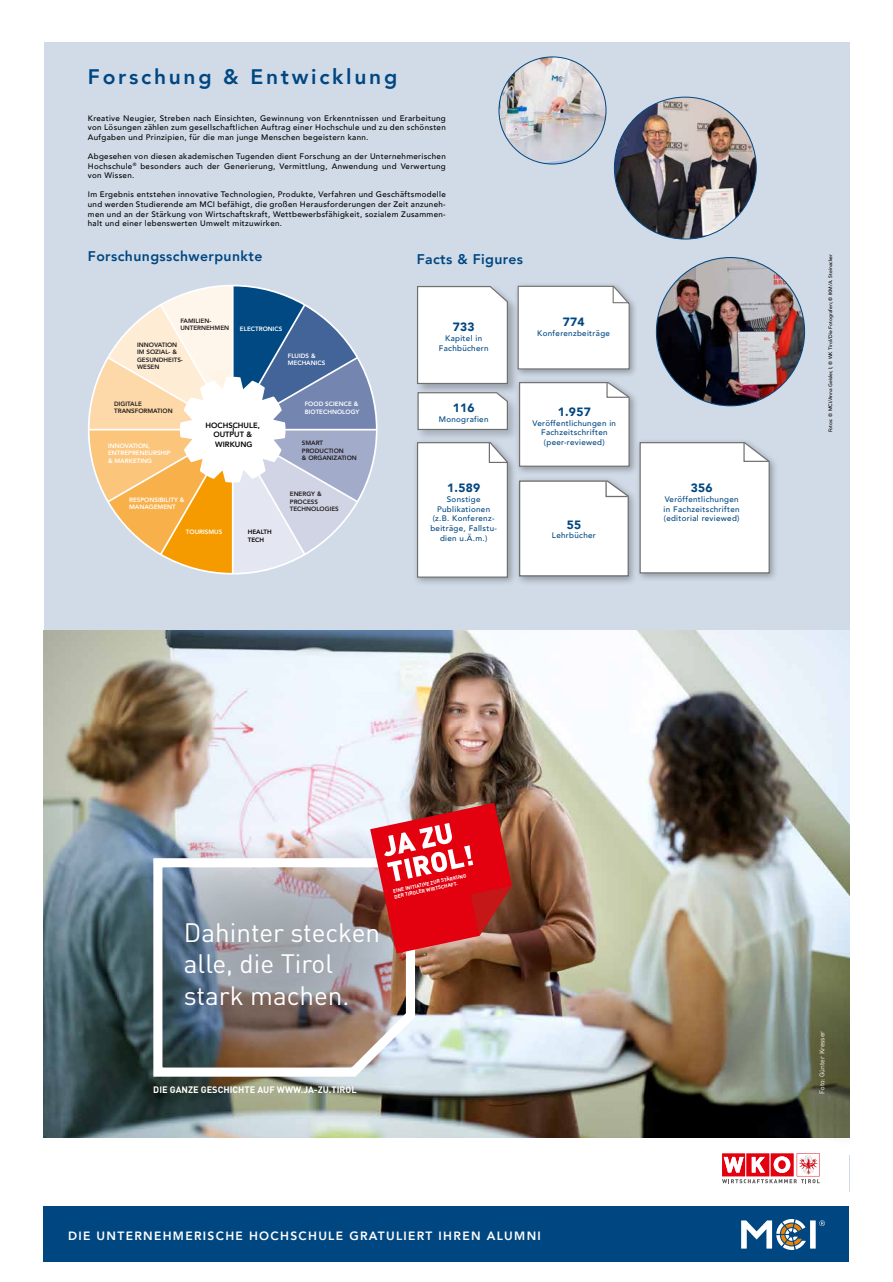
<style>
.page{position:relative;width:893px;height:1282px;background:#fff}
.page>*{position:absolute;margin:0;border:0;box-sizing:border-box;transform-origin:0 0}
.t1{font:26px/31.2px "DIN";color:#fff}
.t2{font:800 21px "Avenir";letter-spacing:.13em;color:#004782}
.t3{font:800 14px "Avenir";letter-spacing:.03em;color:#004782}
.t4{font:800 12px "Avenir";letter-spacing:.11em;color:#fff}
.t5{font:900 12px "Avenir";letter-spacing:.025em;color:#004782}
.t6{font:700 9.2px "DIN";color:#fff}
.t7{font:500 8px/9.6px "Avenir";letter-spacing:.04em;color:#000;text-align:justify}
.t8{font:500 8px/9.6px "Avenir";letter-spacing:.04em;color:#004782;text-align:center}
.t9{font:800 7.6px/9.2px "Avenir";color:#000002;text-align:center}
.t10{font:6.8px "DIN";color:#fff}
.t11{font:800 6.2px/7.5px "Avenir";color:#201d1e}
.t12{font:800 6.2px/7.5px "Avenir";color:#fff}
.t13{font:800 6.2px/7.5px "Avenir";color:#000}
.t14{font:700 5.1px/6.1px "DIN";color:#fff}
.t15{font:500 5px "Avenir";color:#000}
</style>
<div class="page">
<div style="left:44px;top:1206px;width:805px;height:55px;background:#004782"></div>
<svg style="left:741px;top:1219px;width:84px;height:30px"></svg>
<div style="left:44px;top:43px;width:805px;height:1149px;background:#d1dbe8"></div>
<img style="left:499px;top:57px;width:107px;height:107px;border-radius:54px">
<img style="left:614px;top:97px;width:142px;height:142px;border-radius:71px">
<img style="left:656px;top:257px;width:149px;height:149px;border-radius:74px">
<div style="left:515px;top:378px;width:123px;height:97px;background:#000;opacity:.3"></div>
<svg style="left:518px;top:381px;width:112px;height:86px"></svg>
<div style="left:635px;top:438px;width:144px;height:144px;background:#000;opacity:.3"></div>
<svg style="left:639px;top:441px;width:131px;height:133px"></svg>
<div style="left:415px;top:284px;width:104px;height:111px;background:#000;opacity:.25"></div>
<svg style="left:416px;top:285px;width:93px;height:99px"></svg>
<div style="left:514px;top:282px;width:124px;height:95px;background:#000;opacity:.3"></div>
<svg style="left:517px;top:285px;width:113px;height:85px"></svg>
<div style="left:515px;top:476px;width:123px;height:110px;background:#000;opacity:.3"></div>
<svg style="left:518px;top:479px;width:111px;height:98px"></svg>
<div style="left:416px;top:390px;width:104px;height:51px;background:#000;opacity:.2"></div>
<svg style="left:417px;top:391px;width:92px;height:39px"></svg>
<div style="left:412px;top:437px;width:105px;height:149px;background:#000;opacity:.3"></div>
<svg style="left:416px;top:441px;width:93px;height:137px"></svg>
<div style="left:44px;top:630px;width:805px;height:568px;background:#fff"></div>
<img style="left:44px;top:630px;width:805px;height:507px">
<img style="left:107px;top:820px;width:342px;height:255px">
<img style="left:149px;top:853px;width:274px;height:228px">
<svg style="left:370px;top:802px;width:142px;height:151px"></svg>
<svg style="left:722px;top:965px;width:127px;height:218px"></svg>
<svg style="left:89px;top:285px;width:288px;height:288px"></svg>
<h2 class="t2" style="left:88px;top:60px;width:311px">Forschung &amp; Entwicklung</h2>
<p class="t7" style="left:88px;top:113px;width:359px">Kreative Neugier, Streben nach Einsichten, Gewinnung von Erkenntnissen und Erarbeitung von Lösungen zählen zum gesellschaftlichen Auftrag einer Hochschule und zu den schönsten Aufgaben und Prinzipien, für die man junge Menschen begeistern kann.</p>
<p class="t7" style="left:88px;top:151px;width:359px">Abgesehen von diesen akademischen Tugenden dient Forschung an der Unternehmerischen Hochschule<sup>®</sup> besonders auch der Generierung, Vermittlung, Anwendung und Verwertung von Wissen.</p>
<p class="t7" style="left:88px;top:189px;width:359px">Im Ergebnis entstehen innovative Technologien, Produkte, Verfahren und Geschäftsmodelle und werden Studierende am MCI befähigt, die großen Herausforderungen der Zeit anzuneh&shy;men und an der Stärkung von Wirtschaftskraft, Wettbewerbsfähigkeit, sozialem Zusammen&shy;halt und einer lebenswerten Umwelt mitzuwirken.</p>
<h3 class="t3" style="left:88px;top:245px;width:176px">Forschungsschwerpunkte</h3>
<h3 class="t3" style="left:417px;top:248px;width:108px">Facts &amp; Figures</h3>
<p class="t11" style="left:180px;top:317px;width:50px">FAMILIEN-<br>UNTERNEHMEN</p>
<p class="t11" style="left:137px;top:341px;width:47px">INNOVATION<br>IM SOZIAL- &amp;<br>GESUNDHEITS-<br>WESEN</p>
<p class="t11" style="left:114px;top:399px;width:60px">DIGITALE<br>TRANSFORMATION</p>
<p class="t12" style="left:240px;top:324px;width:44px">ELECTRONICS</p>
<p class="t12" style="left:288px;top:352px;width:39px">FLUIDS &amp;<br>MECHANICS</p>
<p class="t12" style="left:305px;top:400px;width:56px">FOOD SCIENCE &amp;<br>BIOTECHNOLOGY</p>
<p class="t12" style="left:108px;top:442px;width:64px">INNOVATION,<br>ENTREPRENEURSHIP &amp; MARKETING</p>
<p class="t12" style="left:129px;top:495px;width:57px">RESPONSIBILITY &amp;<br>MANAGEMENT</p>
<p class="t9" style="left:205px;top:421px;width:56px">HOCHSCHULE,<br>OUTPUT &amp;<br>WIRKUNG</p>
<p class="t12" style="left:186px;top:528px;width:38px">TOURISMUS</p>
<p class="t13" style="left:248px;top:528px;width:25px">HEALTH<br>TECH</p>
<p class="t11" style="left:302px;top:439px;width:56px">SMART<br>PRODUCTION<br>&amp; ORGANIZATION</p>
<p class="t11" style="left:290px;top:490px;width:50px">ENERGY &amp;<br>PROCESS<br>TECHNOLOGIES</p>
<h3 class="t5" style="left:453px;top:317px;width:23px">733</h3>
<p class="t8" style="left:439px;top:333px;width:51px">Kapitel in<br>Fachbüchern</p>
<h3 class="t5" style="left:453px;top:398px;width:23px">116</h3>
<p class="t8" style="left:439px;top:414px;width:51px">Monografien</p>
<h3 class="t5" style="left:447px;top:478px;width:35px">1.589</h3>
<p class="t8" style="left:430px;top:494px;width:68px">Sonstige<br>Publikationen (z.B. Konferenz&shy;beiträge, Fallstu&shy;dien u.Ä.m.)</p>
<h3 class="t5" style="left:563px;top:312px;width:23px">774</h3>
<p class="t8" style="left:537px;top:328px;width:74px">Konferenzbeiträge</p>
<h3 class="t5" style="left:558px;top:401px;width:35px">1.957</h3>
<p class="t8" style="left:533px;top:417px;width:85px">Veröffentlichungen in<br>Fachzeitschriften (peer-reviewed)</p>
<h3 class="t5" style="left:567px;top:514px;width:16px">55</h3>
<p class="t8" style="left:552px;top:530px;width:45px">Lehrbücher</p>
<h3 class="t5" style="left:691px;top:478px;width:23px">356</h3>
<p class="t8" style="left:664px;top:494px;width:78px;text-align:left">Veröffentlichungen in Fachzeitschriften (editorial reviewed)</p>
<p class="t15" style="left:826px;top:432px;width:180px;rotate:-90deg">Fotos: © MCI/Anna Geisler, l; © WK Tirol/Die Fotografen; © IKM/A. Steinacker</p>
<h1 class="t1" style="left:184px;top:916px;width:198px">Dahinter stecken alle, die Tirol stark machen.</h1>
<p class="t14" style="left:392px;top:887px;width:76px;rotate:-12deg">EINE INITIATIVE ZUR STÄRKUNG<br>DER TIROLER WIRTSCHAFT.</p>
<p class="t6" style="left:153px;top:1083px;width:205px">DIE GANZE GESCHICHTE AUF WWW.JA-ZU.TIROL</p>
<h3 class="t4" style="left:68px;top:1226px;width:474px">DIE UNTERNEHMERISCHE HOCHSCHULE GRATULIERT IHREN ALUMNI</h3>
<p class="t10" style="left:818px;top:1093px;width:65px;rotate:-90deg">Foto: Günter Kresser</p>
</div>
